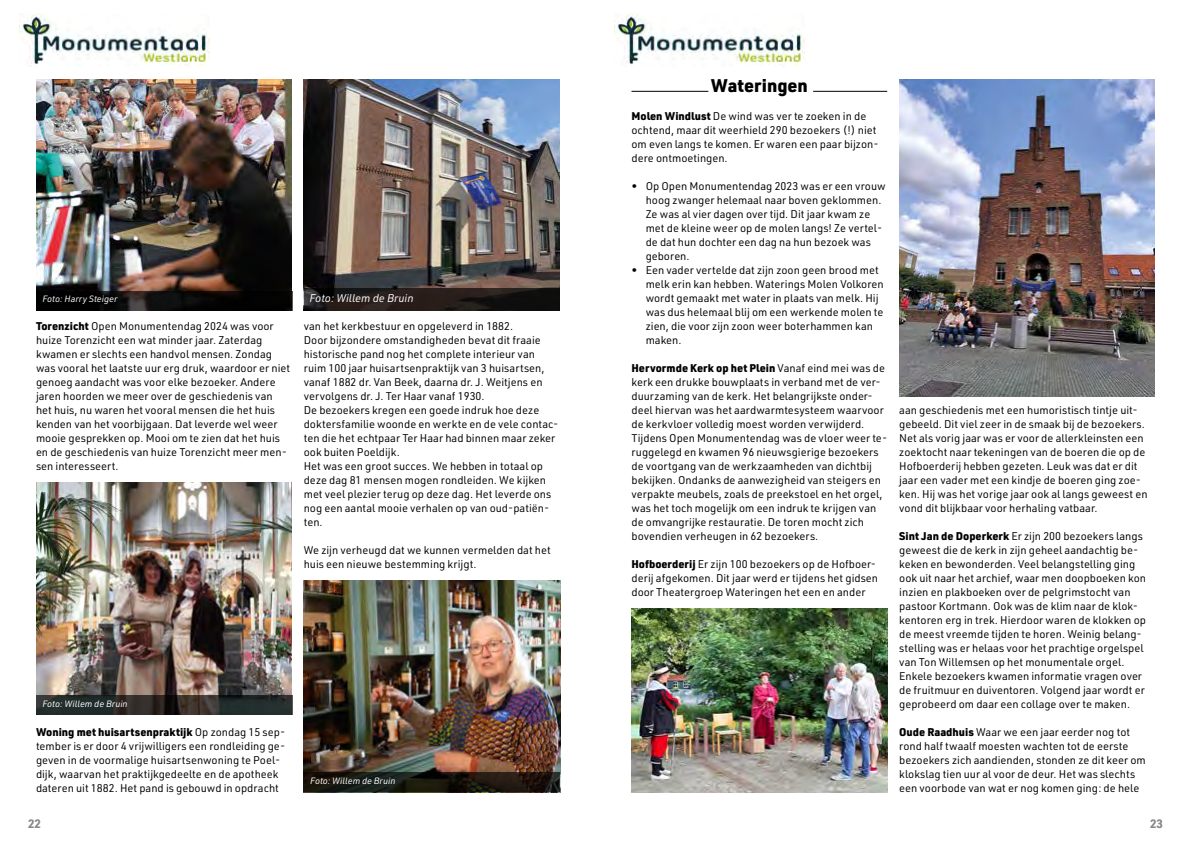
<style>
.page{position:relative;width:1191px;height:842px;background:#fff}
.page>*{position:absolute;margin:0;border:0;box-sizing:border-box;transform-origin:0 0}
.t1{font:900 18px "URWDIN";color:#000}
.t2{font:700 12px "URWDIN";color:#878787}
.t3{font:11px/14px "URWDIN";color:#000}
.t4{font:italic 11px "URWDIN";color:#fff}
.t5{font:italic 9px "URWDIN";color:#fff}
.s1{font-weight:900}
</style>
<div class="page">
<img style="left:614px;top:14px;width:190px;height:53px">
<img style="left:19px;top:14px;width:190px;height:53px">
<hr style="left:631px;top:91px;width:77px;height:1px;background:#000">
<hr style="left:813px;top:91px;width:74px;height:1px;background:#000">
<img style="left:899px;top:79px;width:256px;height:318px">
<img style="left:631px;top:608px;width:256px;height:184px">
<img style="left:36px;top:482px;width:256px;height:213px">
<img style="left:304px;top:79px;width:255px;height:209px">
<img style="left:36px;top:79px;width:256px;height:212px">
<img style="left:304px;top:581px;width:257px;height:211px">
<svg style="left:36px;top:291px;width:256px;height:19px;background:#0a0908"></svg>
<svg style="left:36px;top:695px;width:256px;height:20px;background:#282b28"></svg>
<svg style="left:304px;top:772px;width:256px;height:20px;background:#1a1811"></svg>
<svg style="left:304px;top:288px;width:255px;height:23px;background:#1f1917"></svg>
<p class="t5" style="left:42px;top:293px;width:76px">Foto: Harry Steiger</p>
<p class="t4" style="left:309px;top:291px;width:106px">Foto: Willem de Bruin</p>
<p class="t3" style="left:36px;top:319px;width:256px"><span class="s1">Torenzicht</span> Open Monumentendag 2024 was voor huize Torenzicht een wat minder jaar. Zaterdag kwamen er slechts een handvol mensen. Zondag was vooral het laatste uur erg druk, waardoor er niet genoeg aandacht was voor elke bezoeker. Andere jaren hoorden we meer over de geschiedenis van het huis, nu waren het vooral mensen die het huis kenden van het voorbijgaan. Dat leverde wel weer mooie gesprekken op. Mooi om te zien dat het huis en de geschiedenis van huize Torenzicht meer men&shy;sen interesseert.</p>
<p class="t3" style="left:304px;top:319px;width:256px">van het kerkbestuur en opgeleverd in 1882.<br>Door bijzondere omstandigheden bevat dit fraaie historische pand nog het complete interieur van ruim 100 jaar huisartsenpraktijk van 3 huisartsen, vanaf 1882 dr. Van Beek, daarna dr. J. Weitjens en vervolgens dr. J. Ter Haar vanaf 1930.<br>De bezoekers kregen een goede indruk hoe deze doktersfamilie woonde en werkte en de vele contac&shy;ten die het echtpaar Ter Haar had binnen maar zeker ook buiten Poeldijk.<br>Het was een groot succes. We hebben in totaal op deze dag 81 mensen mogen rondleiden. We kijken met veel plezier terug op deze dag. Het leverde ons nog een aantal mooie verhalen op van oud-patiën&shy;ten.</p>
<p class="t3" style="left:304px;top:543px;width:248px">We zijn verheugd dat we kunnen vermelden dat het huis een nieuwe bestemming krijgt.</p>
<p class="t5" style="left:42px;top:697px;width:87px">Foto: Willem de Bruin</p>
<p class="t3" style="left:36px;top:725px;width:251px"><span class="s1">Woning met huisartsenpraktijk</span> Op zondag 15 sep&shy;tember is er door 4 vrijwilligers een rondleiding ge&shy;geven in de voormalige huisartsenwoning te Poel&shy;dijk, waarvan het praktijkgedeelte en de apotheek dateren uit 1882. Het pand is gebouwd in opdracht</p>
<p class="t5" style="left:310px;top:775px;width:87px">Foto: Willem de Bruin</p>
<h1 class="t1" style="left:711px;top:73px;width:99px">Wateringen</h1>
<p class="t3" style="left:631px;top:109px;width:248px"><span class="s1">Molen Windlust</span> De wind was ver te zoeken in de ochtend, maar dit weerhield 290 bezoekers (!) niet om even langs te komen. Er waren een paar bijzon&shy;dere ontmoetingen.</p>
<p class="t3" style="left:645px;top:179px;width:241px;text-indent:-14px">• Op Open Monumentendag 2023 was er een vrouw hoog zwanger helemaal naar boven geklommen.<br>Ze was al vier dagen over tijd. Dit jaar kwam ze met de kleine weer op de molen langs! Ze vertel&shy;de dat hun dochter een dag na hun bezoek was geboren.</p>
<p class="t3" style="left:645px;top:263px;width:240px;text-indent:-14px">• Een vader vertelde dat zijn zoon geen brood met melk erin kan hebben. Waterings Molen Volkoren wordt gemaakt met water in plaats van melk. Hij was dus helemaal blij om een werkende molen te zien, die voor zijn zoon weer boterhammen kan maken.</p>
<p class="t3" style="left:631px;top:361px;width:257px"><span class="s1">Hervormde Kerk op het Plein</span> Vanaf eind mei was de kerk een drukke bouwplaats in verband met de ver&shy;duurzaming van de kerk. Het belangrijkste onder&shy;deel hiervan was het aardwarmtesysteem waarvoor de kerkvloer volledig moest worden verwijderd.<br>Tijdens Open Monumentendag was de vloer weer te&shy;ruggelegd en kwamen 96 nieuwsgierige bezoekers de voortgang van de werkzaamheden van dichtbij bekijken. Ondanks de aanwezigheid van steigers en verpakte meubels, zoals de preekstoel en het orgel, was het toch mogelijk om een indruk te krijgen van de omvangrijke restauratie. De toren mocht zich bovendien verheugen in 62 bezoekers.</p>
<p class="t3" style="left:631px;top:557px;width:248px"><span class="s1">Hofboerderij</span> Er zijn 100 bezoekers op de Hofboer&shy;derij afgekomen. Dit jaar werd er tijdens het gidsen door Theatergroep Wateringen het een en ander</p>
<p class="t3" style="left:899px;top:403px;width:250px">aan geschiedenis met een humoristisch tintje uit&shy;gebeeld. Dit viel zeer in de smaak bij de bezoekers.<br>Net als vorig jaar was er voor de allerkleinsten een zoektocht naar tekeningen van de boeren die op de Hofboerderij hebben gezeten. Leuk was dat er dit jaar een vader met een kindje de boeren ging zoe&shy;ken. Hij was het vorige jaar ook al langs geweest en vond dit blijkbaar voor herhaling vatbaar.</p>
<p class="t3" style="left:899px;top:529px;width:248px"><span class="s1">Sint Jan de Doperkerk</span> Er zijn 200 bezoekers langs geweest die de kerk in zijn geheel aandachtig be&shy;keken en bewonderden. Veel belangstelling ging ook uit naar het archief, waar men doopboeken kon inzien en plakboeken over de pelgrimstocht van pastoor Kortmann. Ook was de klim naar de klok&shy;kentoren erg in trek. Hierdoor waren de klokken op de meest vreemde tijden te horen. Weinig belang&shy;stelling was er helaas voor het prachtige orgelspel van Ton Willemsen op het monumentale orgel.<br>Enkele bezoekers kwamen informatie vragen over de fruitmuur en duiventoren. Volgend jaar wordt er geprobeerd om daar een collage over te maken.</p>
<p class="t3" style="left:899px;top:725px;width:248px"><span class="s1">Oude Raadhuis</span> Waar we een jaar eerder nog tot rond half twaalf moesten wachten tot de eerste bezoekers zich aandienden, stonden ze dit keer om klokslag tien uur al voor de deur. Het was slechts een voorbode van wat er nog komen ging: de hele</p>
<p class="t2" style="left:28px;top:815px;width:14px">22</p>
<p class="t2" style="left:1150px;top:815px;width:14px">23</p>
</div>
